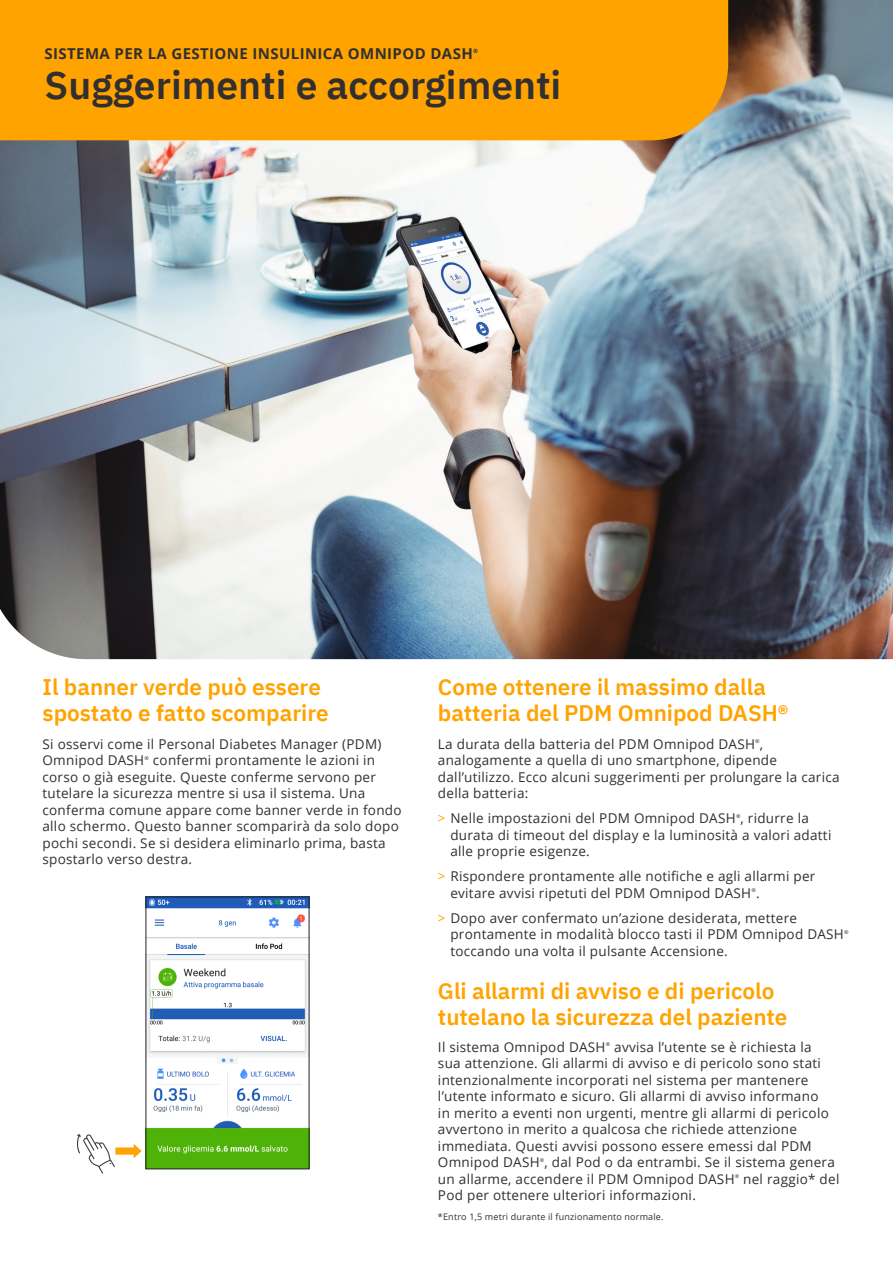
<style>
.page{position:relative;width:893px;height:1263px;background:#fff}
.page>*{position:absolute;margin:0;border:0;box-sizing:border-box;transform-origin:0 0}
.t1{font:600 39px "IBM Plex Sans";color:#312f30}
._04_Body_Header{font:600 22.5px/25.5px "IBM Plex Sans";color:#ffa300}
.t2{font:700 15px "Open Sans";letter-spacing:.025em;color:#312f30}
._05_Body_Copy{font:13.5px/16.5px "Open Sans";letter-spacing:.02em;color:#312f30}
._06_Footnote{font:9px "Open Sans";letter-spacing:.02em;color:#312f30}
.t3{font:700 6px "Open Sans";color:#312f30}
._05_Body_Copy-2{font:5.4px "Open Sans";color:#312f30}
.s1{color:#ffa300}
</style>
<div class="page">
<img style="left:0;top:0;width:893px;height:659px">
<div style="left:0;top:0;width:728px;height:140px;background:#ffa300"></div>
<img style="left:148px;top:899px;width:159px;height:268px">
<div style="left:115px;top:1147px;width:20px;height:8px;background:#ffa300"></div>
<svg style="left:134px;top:1144px;width:8px;height:14px"></svg>
<svg style="left:77px;top:1134px;width:38px;height:39px"></svg>
<p class="t2" style="left:45px;top:43px;width:430px">SISTEMA PER LA GESTIONE INSULINICA OMNIPOD DASH</p>
<p class="t3" style="left:473px;top:46px;width:6px">®</p>
<p class="t1" style="left:45px;top:55px;width:518px">Suggerimenti e accorgimenti</p>
<p class="_04_Body_Header" style="left:43px;top:673px;width:288px">Il banner verde può essere spostato e fatto scomparire</p>
<p class="_04_Body_Header" style="left:438px;top:673px;width:352px">Come ottenere il massimo dalla batteria del PDM Omnipod DASH®</p>
<p class="_05_Body_Copy" style="left:43px;top:735px;width:340px">Si osservi come il Personal Diabetes Manager (PDM)<br>Omnipod DASH</p>
<p class="_05_Body_Copy" style="left:438px;top:735px;width:327px">La durata della batteria del PDM Omnipod DASH ,</p>
<p class="_05_Body_Copy-2" style="left:755px;top:738px;width:6px">®</p>
<p class="_05_Body_Copy" style="left:438px;top:752px;width:403px">analogamente a quella di uno smartphone, dipende dall’utilizzo. Ecco alcuni suggerimenti per prolungare la carica della batteria:</p>
<p class="_05_Body_Copy" style="left:438px;top:810px;width:372px"><span class="s1">&gt;</span> Nelle impostazioni del PDM Omnipod DASH , ridurre la</p>
<p class="_05_Body_Copy" style="left:43px;top:752px;width:361px;text-indent:110px">confermi prontamente le azioni in corso o già eseguite. Queste conferme servono per tutelare la sicurezza mentre si usa il sistema. Una conferma comune appare come banner verde in fondo allo schermo. Questo banner scomparirà da solo dopo pochi secondi. Se si desidera eliminarlo prima, basta spostarlo verso destra.</p>
<p class="_05_Body_Copy-2" style="left:144px;top:754px;width:6px">®</p>
<p class="_05_Body_Copy-2" style="left:736px;top:812px;width:6px">®</p>
<p class="_05_Body_Copy" style="left:450px;top:826px;width:382px">durata di timeout del display e la luminosità a valori adatti alle proprie esigenze.</p>
<p class="_05_Body_Copy" style="left:450px;top:868px;width:367px;text-indent:-12px"><span class="s1">&gt;</span> Rispondere prontamente alle notifiche e agli allarmi per evitare avvisi ripetuti del PDM Omnipod DASH .</p>
<p class="_05_Body_Copy-2" style="left:751px;top:887px;width:6px">®</p>
<p class="_05_Body_Copy" style="left:450px;top:909px;width:395px;text-indent:-12px"><span class="s1">&gt;</span> Dopo aver confermato un’azione desiderata, mettere prontamente in modalità blocco tasti il PDM Omnipod DASH</p>
<p class="_05_Body_Copy-2" style="left:844px;top:928px;width:6px">®</p>
<p class="_05_Body_Copy" style="left:450px;top:942px;width:279px">toccando una volta il pulsante Accensione.</p>
<p class="_04_Body_Header" style="left:438px;top:977px;width:351px">Gli allarmi di avviso e di pericolo tutelano la sicurezza del paziente</p>
<p class="_05_Body_Copy" style="left:438px;top:1038px;width:169px">Il sistema Omnipod DASH</p>
<p class="_05_Body_Copy-2" style="left:606px;top:1041px;width:6px">®</p>
<p class="_05_Body_Copy" style="left:438px;top:1038px;width:398px;text-indent:176px">avvisa l’utente se è richiesta la sua attenzione. Gli allarmi di avviso e di pericolo sono stati intenzionalmente incorporati nel sistema per mantenere l’utente informato e sicuro. Gli allarmi di avviso informano<br>in merito a eventi non urgenti, mentre gli allarmi di pericolo avvertono in merito a qualcosa che richiede attenzione immediata. Questi avvisi possono essere emessi dal PDM Omnipod DASH , dal Pod o da entrambi. Se il sistema genera</p>
<p class="_05_Body_Copy-2" style="left:540px;top:1156px;width:6px">®</p>
<p class="_05_Body_Copy" style="left:438px;top:1170px;width:298px">un allarme, accendere il PDM Omnipod DASH</p>
<p class="_05_Body_Copy-2" style="left:735px;top:1173px;width:6px">®</p>
<p class="_05_Body_Copy" style="left:743px;top:1170px;width:98px">nel raggio* del</p>
<p class="_05_Body_Copy" style="left:438px;top:1187px;width:259px">Pod per ottenere ulteriori informazioni.</p>
<p class="_06_Footnote" style="left:438px;top:1210px;width:227px">*Entro 1,5 metri durante il funzionamento normale.</p>
</div>
